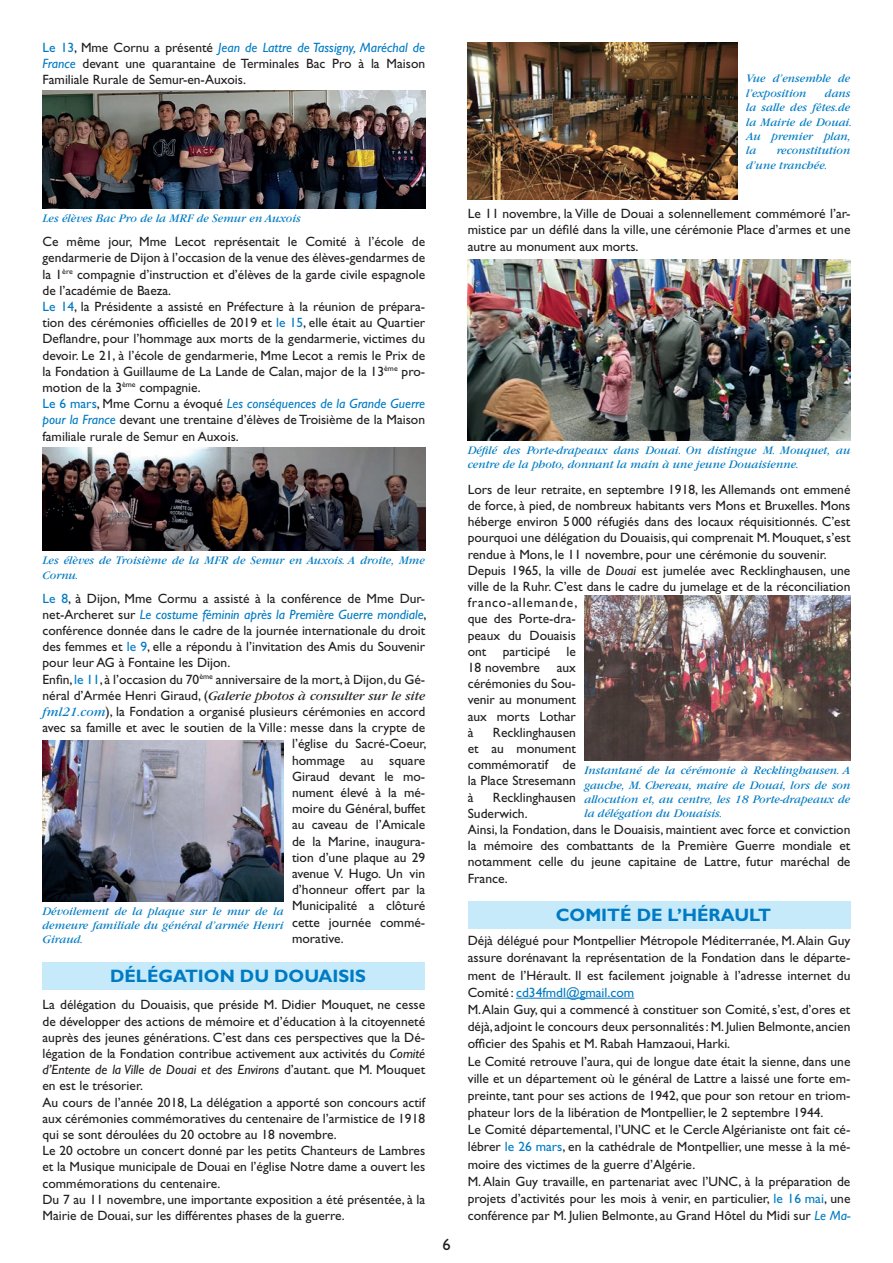
<style>
.page{position:relative;width:893px;height:1263px;background:#fff}
.page>*{position:absolute;margin:0;border:0;box-sizing:border-box;transform-origin:0 0}
.t1{font:700 18px "Gill Sans Std";color:#007bc3}
.t2{font:16.5px "Gill Sans Std";color:#231f20}
.t3{font:13.5px/16.2px "Gill Sans Std";color:#231f20}
.t4{font:italic 13.5px "Garamond";color:#231f20}
.t5{font:italic 12px/14.4px "Garamond";color:#007bc3}
.s1{color:#007bc3}
.s2{font-style:italic;color:#007bc3}
.s3{font-family:"Gill Sans Std";font-style:normal}
.s4{font-family:"Garamond";font-style:italic;color:#007bc3}
.s5{font-style:italic}
</style>
<div class="page">
<div style="left:43px;top:962px;width:382px;height:27px;background:#c6eafa"></div>
<hr style="left:516px;top:998px;width:118px;height:1px;background:#007bc3">
<div style="left:468px;top:901px;width:382px;height:28px;background:#c6eafa"></div>
<img style="left:42px;top:448px;width:383px;height:103px">
<img style="left:43px;top:741px;width:241px;height:160px">
<img style="left:468px;top:43px;width:270px;height:156px">
<img style="left:468px;top:259px;width:382px;height:181px">
<img style="left:584px;top:595px;width:266px;height:166px">
<img style="left:43px;top:91px;width:382px;height:117px">
<p class="t3" style="left:43px;top:41px;width:384px;text-align:justify"><span class="s1">Le 13</span>, Mme Cornu a présenté <span class="s2">Jean de Lattre de Tassigny, Maréchal de France</span> devant une quarantaine de Terminales Bac Pro à la Maison Familiale Rurale de Semur-en-Auxois.</p>
<p class="t5" style="left:43px;top:212px;width:260px">Les élèves Bac Pro de la MRF de Semur en Auxois</p>
<p class="t3" style="left:43px;top:235px;width:384px">Ce même jour, Mme Lecot représentait le Comité à l’école de gendarmerie de Dijon à l’occasion de la venue des élèves-gendarmes de la 1<sup>ère</sup> compagnie d’instruction et d’élèves de la garde civile espagnole de l’académie de Baeza.<br><span class="s1">Le 14</span>, la Présidente a assisté en Préfecture à la réunion de prépara&shy;tion des cérémonies officielles de 2019 et <span class="s1">le 15</span>, elle était au Quartier Deflandre, pour l’hommage aux morts de la gendarmerie, victimes du devoir. Le 21, à l’école de gendarmerie, Mme Lecot a remis le Prix de la Fondation à Guillaume de La Lande de Calan, major de la 13<sup>ème</sup> pro&shy;motion de la 3<sup>ème</sup> compagnie.<br><span class="s1">Le 6 mars</span>, Mme Cornu a évoqué <span class="s2">Les conséquences de la Grande Guerre pour la France</span> devant une trentaine d’élèves de Troisième de la Maison familiale rurale de Semur en Auxois.</p>
<p class="t5" style="left:42px;top:554px;width:384px">Les élèves de Troisième de la MFR de Semur en Auxois. A droite, Mme<br>Cornu.</p>
<p class="t3" style="left:43px;top:591px;width:386px"><span class="s1">Le 8</span>, à Dijon, Mme Cormu a assisté à la conférence de Mme Dur&shy;net-Archeret sur <span class="s2">Le costume féminin après la Première Guerre mondiale</span>, conférence donnée dans le cadre de la journée internationale du droit des femmes et <span class="s1">le 9</span>, elle a répondu à l’invitation des Amis du Souvenir pour leur AG à Fontaine les Dijon.<br>Enfin, <span class="s1">le 11</span>, à l’occasion du 70<sup>ème</sup> anniversaire de la mort, à Dijon, du Gé-</p>
<p class="t4" style="left:43px;top:691px;width:384px"><span class="s3">néral d’Armée Henri Giraud, (</span>Galerie photos à consulter sur le site</p>
<p class="t3" style="left:43px;top:705px;width:384px"><span class="s4">fml21.com</span>), la Fondation a organisé plusieurs cérémonies en accord</p>
<p class="t3" style="left:43px;top:721px;width:384px">avec sa famille et avec le soutien de la Ville : messe dans la crypte de</p>
<p class="t3" style="left:292px;top:737px;width:136px">l’église du Sacré-Coeur,</p>
<p class="t3" style="left:292px;top:753px;width:135px">hommage au square</p>
<p class="t3" style="left:292px;top:770px;width:135px">Giraud devant le mo-</p>
<p class="t3" style="left:292px;top:786px;width:135px">nument élevé à la mé-</p>
<p class="t3" style="left:292px;top:802px;width:135px">moire du Général, buffet</p>
<p class="t3" style="left:292px;top:818px;width:135px">au caveau de l’Amicale</p>
<p class="t3" style="left:292px;top:834px;width:135px">de la Marine, inaugura-</p>
<p class="t3" style="left:292px;top:851px;width:135px">tion d’une plaque au 29</p>
<p class="t3" style="left:292px;top:867px;width:135px">avenue V. Hugo. Un vin</p>
<p class="t3" style="left:292px;top:883px;width:135px">d’honneur offert par la</p>
<p class="t3" style="left:292px;top:899px;width:135px">Municipalité a clôturé</p>
<p class="t3" style="left:292px;top:915px;width:135px">cette journée commé-</p>
<p class="t3" style="left:292px;top:932px;width:53px">morative.</p>
<h1 class="t1" style="left:110px;top:969px;width:258px">DÉLÉGATION DU DOUAISIS</h1>
<p class="t3" style="left:43px;top:998px;width:384px">La délégation du Douaisis, que préside M. Didier Mouquet, ne cesse de développer des actions de mémoire et d’éducation à la citoyenneté auprès des jeunes générations. C’est dans ces perspectives que la Dé&shy;légation de la Fondation contribue activement aux activités du <span class="s5">Comité d’Entente de la Ville de Douai et des Environs</span> d’autant. que M. Mouquet en est le trésorier.<br>Au cours de l’année 2018, La délégation a apporté son concours actif aux cérémonies commémoratives du centenaire de l’armistice de 1918 qui se sont déroulées du 20 octobre au 18 novembre.<br>Le 20 octobre un concert donné par les petits Chanteurs de Lambres et la Musique municipale de Douai en l’église Notre dame a ouvert les commémorations du centenaire.<br>Du 7 au 11 novembre, une importante exposition a été présentée, à la Mairie de Douai, sur les différentes phases de la guerre.</p>
<p class="t5" style="left:43px;top:905px;width:242px;text-align:justify">Dévoilement de la plaque sur le mur de la demeure familiale du général d’armée Henri Giraud.</p>
<p class="t2" style="left:442px;top:1239px;width:10px">6</p>
<p class="t5" style="left:746px;top:72px;width:106px">Vue d’ensemble de l’exposition</p>
<p class="t5" style="left:746px;top:87px;width:108px;text-indent:79px">dans la salle des fêtes.de la Mairie de Douai.<br>Au premier plan, la</p>
<p class="t5" style="left:746px;top:144px;width:106px;text-indent:31px">reconstitution d’une tranchée.</p>
<p class="t3" style="left:468px;top:207px;width:384px;text-align:justify">Le 11 novembre, la Ville de Douai a solennellement commémoré l’ar&shy;mistice par un défilé dans la ville, une cérémonie Place d’armes et une autre au monument aux morts.</p>
<p class="t5" style="left:468px;top:444px;width:384px">Défilé des Porte-drapeaux dans Douai. On distingue M. Mouquet, au centre de la photo, donnant la main à une jeune Douaisienne.</p>
<p class="t3" style="left:468px;top:483px;width:384px">Lors de leur retraite, en septembre 1918, les Allemands ont emmené de force, à pied, de nombreux habitants vers Mons et Bruxelles. Mons héberge environ 5 000 réfugiés dans des locaux réquisitionnés. C’est pourquoi une délégation du Douaisis, qui comprenait M. Mouquet, s’est rendue à Mons, le 11 novembre, pour une cérémonie du souvenir.<br>Depuis 1965, la ville de <span class="s5">Douai</span> est jumelée avec Recklinghausen, une ville de la Ruhr. C’est dans le cadre du jumelage et de la réconciliation franco-allemande,<br>que des Porte-dra-<br>peaux du Douaisis<br>ont participé le<br>18 novembre aux<br>cérémonies du Sou-<br>venir au monument<br>aux morts Lothar<br>à</p>
<p class="t3" style="left:468px;top:726px;width:110px;text-align:justify;text-indent:25px">Recklinghausen et au monument commémoratif de la Place Stresemann à</p>
<p class="t5" style="left:584px;top:764px;width:267px;text-align:justify">Instantané de la cérémonie à Recklinghausen. A gauche, M. Chereau, maire de Douai, lors de son allocution et, au centre, les 18 Porte-drapeaux de la délégation du Douaisis.</p>
<p class="t3" style="left:468px;top:790px;width:384px;text-indent:25px">Recklinghausen<br>Suderwich.<br>Ainsi, la Fondation, dans le Douaisis, maintient avec force et conviction la mémoire des combattants de la Première Guerre mondiale et notamment celle du jeune capitaine de Lattre, futur maréchal de France.</p>
<h1 class="t1" style="left:556px;top:909px;width:217px">COMITÉ DE L’HÉRAULT</h1>
<p class="t3" style="left:468px;top:934px;width:384px;line-height:17.1px">Déjà délégué pour Montpellier Métropole Méditerranée, M. Alain Guy assure dorénavant la représentation de la Fondation dans le départe&shy;ment de l’Hérault. Il est facilement joignable à l’adresse internet du Comité : <span class="s1">cd34fmdl@gmail.com<br></span>M. Alain Guy, qui a commencé à constituer son Comité, s’est, d’ores et déjà, adjoint le concours deux personnalités : M. Julien Belmonte, ancien officier des Spahis et M. Rabah Hamzaoui, Harki.<br>Le Comité retrouve l’aura, qui de longue date était la sienne, dans une ville et un département où le général de Lattre a laissé une forte em&shy;preinte, tant pour ses actions de 1942, que pour son retour en triom&shy;phateur lors de la libération de Montpellier, le 2 septembre 1944.<br>Le Comité départemental, l’UNC et le Cercle Algérianiste ont fait cé&shy;lébrer <span class="s1">le 26 mars</span>, en la cathédrale de Montpellier, une messe à la mé&shy;moire des victimes de la guerre d’Algérie.<br>M. Alain Guy travaille, en partenariat avec l’UNC, à la préparation de projets d’activités pour les mois à venir, en particulier, <span class="s1">le 16 mai</span>, une conférence par M. Julien Belmonte, au Grand Hôtel du Midi sur <span class="s2">Le Ma-</span></p>
</div>
